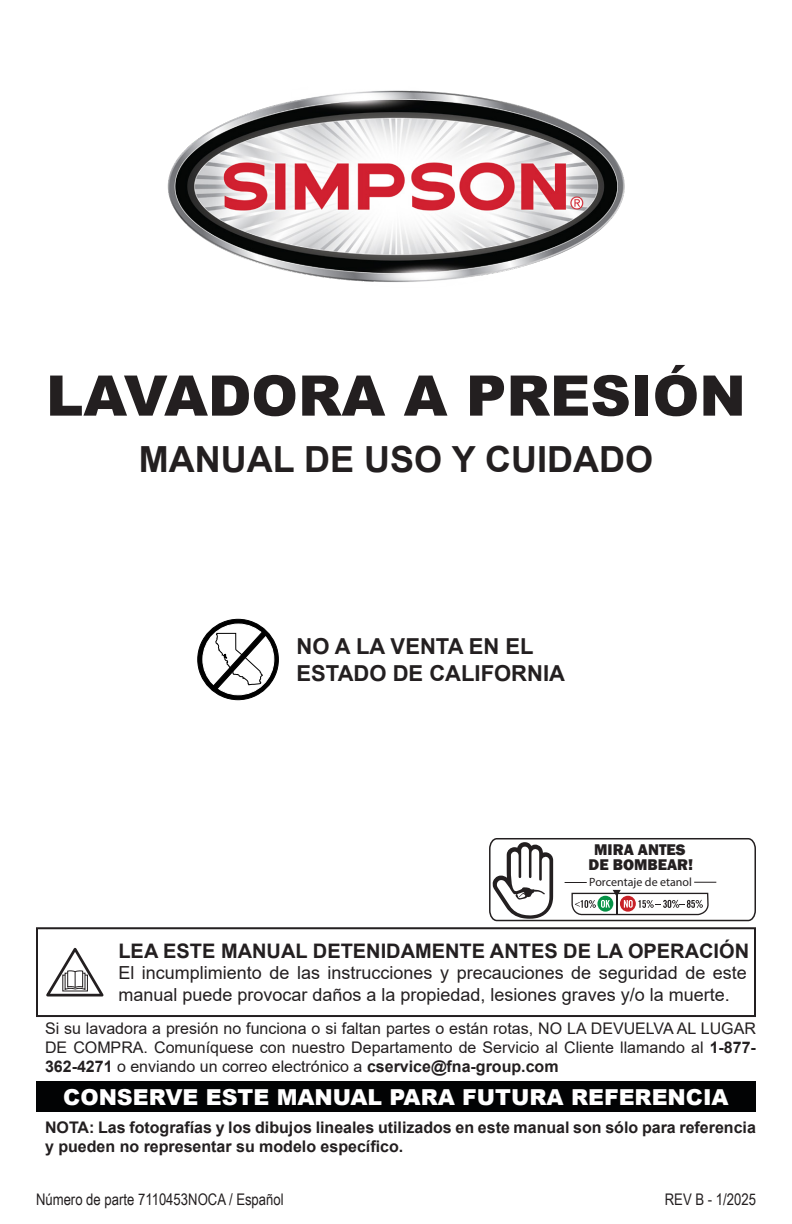
<style>
.page{position:relative;width:792px;height:1224px;background:#fff}
.page>*{position:absolute;margin:0;border:0;box-sizing:border-box;transform-origin:0 0}
.t1{font:900 56px "Arial";color:#231f20}
.t2{font:700 36px "Arial";color:#231f20}
.t3{font:900 22px "Arial";color:#fff}
.t4{font:700 22px/26.4px "Arial";color:#231f20}
.t5{font:700 20px "Arial";color:#231f20}
.t6{font:18px/21.6px "Arial";color:#231f20}
.t7{font:16px/19.2px "Arial";color:#231f20;text-align:justify}
.t8{font:700 16px/19.2px "Arial";color:#231f20}
.t9{font:16px "Arial Narrow";color:#231f20}
.t10{font:800 16px/15px "Franklin Gothic";color:#231f20;text-align:center}
.t11{font:12px "Myriad Pro";color:#231f20}
.s1{font-weight:700}
</style>
<div class="page">
<img style="left:167px;top:90px;width:458px;height:192px">
<svg style="left:46px;top:948px;width:58px;height:49px"></svg>
<div style="left:36px;top:927px;width:720px;height:90px;border:2px solid #231f20"></div>
<div style="left:36px;top:1082px;width:720px;height:30px;background:#020304"></div>
<svg style="left:488px;top:838px;width:268px;height:160px"></svg>
<svg style="left:198px;top:619px;width:80px;height:81px"></svg>
<div style="left:198px;top:619px;width:81px;height:81px;border:1px solid #000;border-radius:50%"></div>
<div style="left:203px;top:624px;width:71px;height:71px;background:#fff;border-radius:50%"></div>
<div style="left:203px;top:624px;width:71px;height:71px;border:1px solid #fff;border-radius:50%"></div>
<svg style="left:212px;top:631px;width:55px;height:59px"></svg>
<h1 class="t1" style="left:46px;top:355px;width:701px">LAVADORA A PRESIÓN</h1>
<h2 class="t2" style="left:139px;top:434px;width:516px">MANUAL DE USO Y CUIDADO</h2>
<h3 class="t4" style="left:297px;top:634px;width:270px">NO A LA VENTA EN EL<br>ESTADO DE CALIFORNIA</h3>
<p class="t10" style="left:589px;top:842px;width:106px">MIRA ANTES<br>DE BOMBEAR!</p>
<p class="t11" style="left:589px;top:875px;width:104px">Porcentaje de etanol</p>
<p class="t5" style="left:118px;top:937px;width:632px">LEA ESTE MANUAL DETENIDAMENTE ANTES DE LA OPERACIÓN</p>
<p class="t6" style="left:118px;top:962px;width:630px">El incumplimiento de las instrucciones y precauciones de seguridad de este manual puede provocar daños a la propiedad, lesiones graves y/o la muerte.</p>
<p class="t7" style="left:45px;top:1018px;width:712px">Si su lavadora a presión no funciona o si faltan partes o están rotas, NO LA DEVUELVA AL LUGAR DE COMPRA. Comuníquese con nuestro Departamento de Servicio al Cliente llamando al <span class="s1">1-877- 362-4271</span> o enviando un correo electrónico a <span class="s1">cservice@fna-group.com</span></p>
<h3 class="t3" style="left:63px;top:1081px;width:667px">CONSERVE ESTE MANUAL PARA FUTURA REFERENCIA</h3>
<p class="t8" style="left:45px;top:1118px;width:712px">NOTA: Las fotografías y los dibujos lineales utilizados en este manual son sólo para referencia y pueden no representar su modelo específico.</p>
<p class="t9" style="left:36px;top:1187px;width:249px">Número de parte 7110453NOCA / Español</p>
<p class="t9" style="left:665px;top:1187px;width:93px">REV B - 1/2025</p>
</div>
